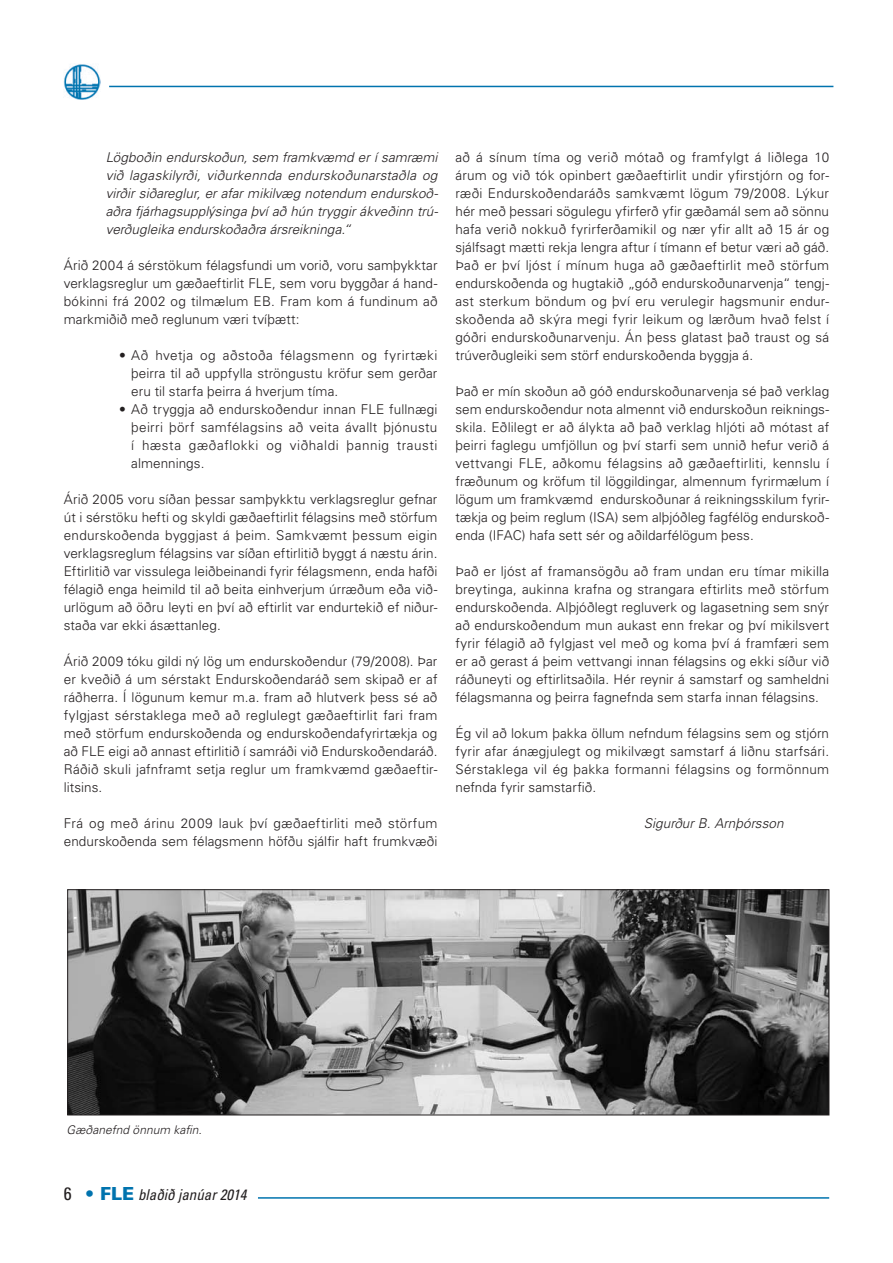
<style>
.page{position:relative;width:893px;height:1263px;background:#fff}
.page>*{position:absolute;margin:0;border:0;box-sizing:border-box;transform-origin:0 0}
.t1{font:italic condensed 15px "Univers";color:#231f20}
.t2{font:300 13.5px/18px "Univers";letter-spacing:.01em;color:#231f20;text-align:justify}
.t3{font:italic 300 13.5px/18px "Univers";letter-spacing:.005em;color:#231f20;text-align:justify}
.t4{font:italic 300 12px "Univers";letter-spacing:.005em;color:#231f20}
.s1{font-style:normal;font-size:18px}
.s2{font-weight:900;font-style:normal;font-stretch:normal;font-size:18px;color:#0073ae}
</style>
<div class="page">
<hr style="left:109px;top:86px;width:724px;height:1px;background:#0073ae">
<hr style="left:258px;top:1197px;width:571px;height:2px;background:#0073ae">
<img style="left:64px;top:64px;width:36px;height:36px">
<img style="left:69px;top:891px;width:758px;height:222px">
<div style="left:67px;top:889px;width:762px;height:226px;border:1px solid #231f20"></div>
<p class="t3" style="left:106px;top:148px;width:334px">Lögboðin endurskoðun, sem framkvæmd er í samræmi við lagaskilyrði, viðurkennda endurskoðunarstaðla og virðir siðareglur, er afar mikilvæg notendum endurskoð&shy;aðra fjárhagsupplýsinga því að hún tryggir ákveðinn trú&shy;verðugleika endurskoðaðra ársreikninga.“</p>
<p class="t2" style="left:64px;top:256px;width:375px">Árið 2004 á sérstökum félagsfundi um vorið, voru samþykktar verklagsreglur um gæðaeftirlit FLE, sem voru byggðar á hand&shy;bókinni frá 2002 og tilmælum EB. Fram kom á fundinum að markmiðið með reglunum væri tvíþætt:</p>
<p class="t2" style="left:131px;top:346px;width:308px;text-indent:-12px">• Að hvetja og aðstoða félagsmenn og fyrirtæki þeirra til að uppfylla ströngustu kröfur sem gerðar eru til starfa þeirra á hverjum tíma.</p>
<p class="t2" style="left:131px;top:400px;width:308px;text-indent:-12px">• Að tryggja að endurskoðendur innan FLE fullnægi þeirri þörf samfélagsins að veita ávallt þjónustu í hæsta gæðaflokki og viðhaldi þannig trausti almennings.</p>
<p class="t2" style="left:64px;top:490px;width:375px">Árið 2005 voru síðan þessar samþykktu verklagsreglur gefnar út i sérstöku hefti og skyldi gæðaeftirlit félagsins með störfum endurskoðenda byggjast á þeim. Samkvæmt þessum eigin verklagsreglum félagsins var síðan eftirlitið byggt á næstu árin.<br>Eftirlitið var vissulega leiðbeinandi fyrir félagsmenn, enda hafði félagið enga heimild til að beita einhverjum úrræðum eða við&shy;urlögum að öðru leyti en því að eftirlit var endurtekið ef niður&shy;staða var ekki ásættanleg.</p>
<p class="t2" style="left:64px;top:652px;width:375px">Árið 2009 tóku gildi ný lög um endurskoðendur (79/2008). Þar er kveðið á um sérstakt Endurskoðendaráð sem skipað er af ráðherra. Í lögunum kemur m.a. fram að hlutverk þess sé að fylgjast sérstaklega með að reglulegt gæðaeftirlit fari fram með störfum endurskoðenda og endurskoðendafyrirtækja og að FLE eigi að annast eftirlitið í samráði við Endurskoðendaráð.<br>Ráðið skuli jafnframt setja reglur um framkvæmd gæðaeftir&shy;litsins.</p>
<p class="t2" style="left:64px;top:814px;width:375px">Frá og með árinu 2009 lauk því gæðaeftirliti með störfum endurskoðenda sem félagsmenn höfðu sjálfir haft frumkvæði</p>
<p class="t2" style="left:455px;top:148px;width:375px">að á sínum tíma og verið mótað og framfylgt á liðlega 10 árum og við tók opinbert gæðaeftirlit undir yfirstjórn og for&shy;ræði Endurskoðendaráðs samkvæmt lögum 79/2008. Lýkur hér með þessari sögulegu yfirferð yfir gæðamál sem að sönnu hafa verið nokkuð fyrirferðamikil og nær yfir allt að 15 ár og sjálfsagt mætti rekja lengra aftur í tímann ef betur væri að gáð.<br>Það er því ljóst í mínum huga að gæðaeftirlit með störfum endurskoðenda og hugtakið „góð endurskoðunarvenja“ tengj&shy;ast sterkum böndum og því eru verulegir hagsmunir endur&shy;skoðenda að skýra megi fyrir leikum og lærðum hvað felst í góðri endurskoðunarvenju. Án þess glatast það traust og sá trúverðugleiki sem störf endurskoðenda byggja á.</p>
<p class="t2" style="left:455px;top:382px;width:375px">Það er mín skoðun að góð endurskoðunarvenja sé það verklag sem endurskoðendur nota almennt við endurskoðun reiknings&shy;skila. Eðlilegt er að álykta að það verklag hljóti að mótast af þeirri faglegu umfjöllun og því starfi sem unnið hefur verið á vettvangi FLE, aðkomu félagsins að gæðaeftirliti, kennslu í fræðunum og kröfum til löggildingar, almennum fyrirmælum í lögum um framkvæmd endurskoðunar á reikningsskilum fyrir&shy;tækja og þeim reglum (ISA) sem alþjóðleg fagfélög endurskoð&shy;enda (IFAC) hafa sett sér og aðildarfélögum þess.</p>
<p class="t2" style="left:455px;top:562px;width:375px">Það er ljóst af framansögðu að fram undan eru tímar mikilla breytinga, aukinna krafna og strangara eftirlits með störfum endurskoðenda. Alþjóðlegt regluverk og lagasetning sem snýr að endurskoðendum mun aukast enn frekar og því mikilsvert fyrir félagið að fylgjast vel með og koma því á framfæri sem er að gerast á þeim vettvangi innan félagsins og ekki síður við ráðuneyti og eftirlitsaðila. Hér reynir á samstarf og samheldni félagsmanna og þeirra fagnefnda sem starfa innan félagsins.</p>
<p class="t2" style="left:455px;top:724px;width:375px">Ég vil að lokum þakka öllum nefndum félagsins sem og stjórn fyrir afar ánægjulegt og mikilvægt samstarf á liðnu starfsári.<br>Sérstaklega vil ég þakka formanni félagsins og formönnum nefnda fyrir samstarfið.</p>
<p class="t3" style="left:644px;top:814px;width:141px">Sigurður B. Arnþórsson</p>
<p class="t4" style="left:67px;top:1122px;width:137px">Gæðanefnd önnum kafin.</p>
<p class="t1" style="left:64px;top:1185px;width:184px"><span class="s1">6</span> <span class="s2">• FLE</span> blaðið janúar 2014</p>
</div>
